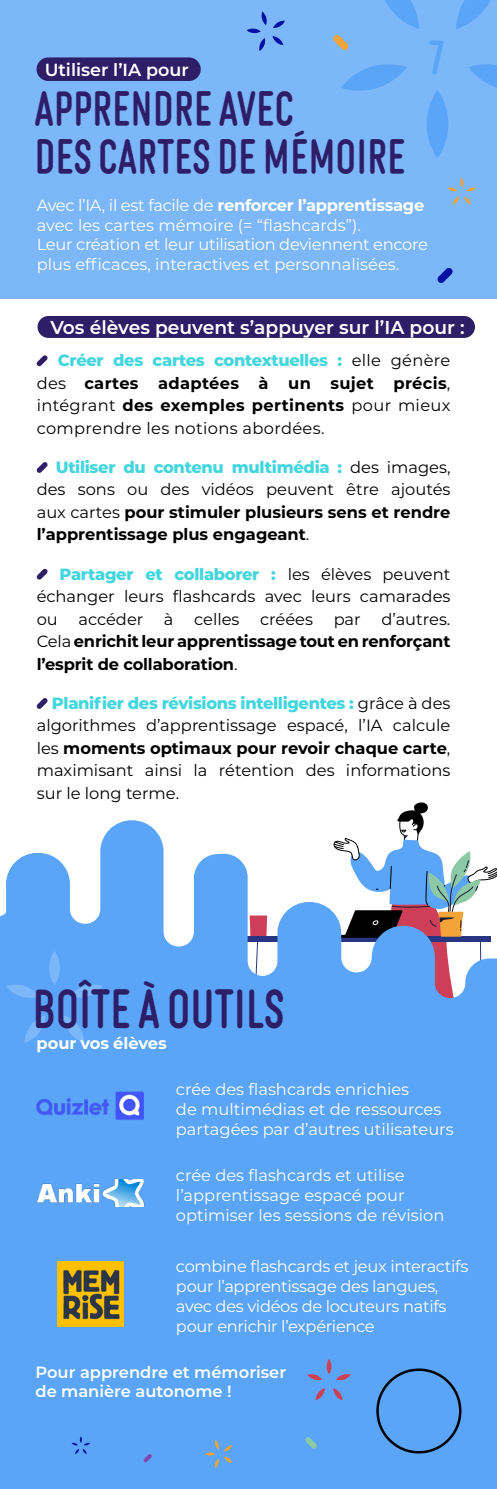
<style>
.page{position:relative;width:497px;height:1489px;background:#fff}
.page>*{position:absolute;margin:0;border:0;box-sizing:border-box;transform-origin:0 0}
.t1{font:900 49px "Leon Cond";color:#2e1d67;scale:.92 1}
.t2{font:900 43.5px/47.5px "Leon Cond";color:#2e1d67;scale:.92 1}
.t3{font:900 43.5px "Leon Cond";color:#5ba5f8;scale:.92 1}
.t4{font:600 18.75px "Montserrat";color:#fff}
.t5{font:600 17.5px "Montserrat";color:#fff}
.t6{font:16.25px/22.5px "Montserrat";color:#000;text-align:justify}
.t7{font:16.25px/20px "Montserrat";color:#fff}
.t8{font:700 16.25px/22.5px "Montserrat";letter-spacing:-.01em;color:#000;text-align:justify}
.t9{font:16.25px/20px "Montserrat";letter-spacing:-.02em;color:#fff}
.t10{font:600 16.25px/19.5px "Montserrat";color:#fff}
.t11{font:700 16.25px "Montserrat";color:#fff}
.s1{font-weight:700}
.s2{font-weight:800;color:#43d6dd}
.s3{font-weight:400}
</style>
<div class="page">
<svg style="left:397px;top:802px;width:31px;height:18px"></svg>
<div style="left:37px;top:316px;width:437px;height:22px;background:#2e1d67;border-radius:11px"></div>
<svg style="left:36px;top:355px;width:12px;height:11px"></svg>
<svg style="left:36px;top:462px;width:12px;height:11px"></svg>
<svg style="left:36px;top:568px;width:12px;height:12px"></svg>
<svg style="left:36px;top:698px;width:12px;height:11px"></svg>
<svg style="left:0;top:820px;width:496px;height:668px;background:#6cacf4"></svg>
<div style="left:0;top:0;width:496px;height:298px;background:#7cb7f9"></div>
<svg style="left:427px;top:90px;width:21px;height:68px"></svg>
<svg style="left:385px;top:0;width:33px;height:29px"></svg>
<svg style="left:341px;top:64px;width:65px;height:27px"></svg>
<svg style="left:456px;top:0;width:35px;height:29px"></svg>
<svg style="left:468px;top:64px;width:28px;height:23px"></svg>
<svg style="left:47px;top:950px;width:15px;height:35px"></svg>
<svg style="left:64px;top:1015px;width:20px;height:27px"></svg>
<svg style="left:70px;top:984px;width:33px;height:13px"></svg>
<svg style="left:24px;top:1015px;width:21px;height:27px"></svg>
<svg style="left:6px;top:984px;width:33px;height:13px"></svg>
<svg style="left:224px;top:1445px;width:8px;height:17px"></svg>
<svg style="left:205px;top:1439px;width:13px;height:28px"></svg>
<svg style="left:143px;top:1453px;width:9px;height:9px"></svg>
<svg style="left:304px;top:1436px;width:13px;height:12px"></svg>
<svg style="left:333px;top:1387px;width:9px;height:13px"></svg>
<svg style="left:315px;top:1387px;width:9px;height:13px"></svg>
<svg style="left:307px;top:1358px;width:43px;height:21px"></svg>
<svg style="left:71px;top:1436px;width:19px;height:17px"></svg>
<svg style="left:246px;top:12px;width:38px;height:39px"></svg>
<svg style="left:448px;top:178px;width:27px;height:26px"></svg>
<svg style="left:333px;top:35px;width:15px;height:15px"></svg>
<svg style="left:437px;top:268px;width:15px;height:15px"></svg>
<div style="left:36px;top:57px;width:164px;height:24px;background:#2e1d67;border-radius:12px"></div>
<img style="left:36px;top:1076px;width:107px;height:60px">
<img style="left:33px;top:1179px;width:114px;height:27px">
<img style="left:57px;top:1261px;width:66px;height:65px">
<div style="left:376px;top:1368px;width:85px;height:85px;border:2px solid #000;border-radius:50%"></div>
<p class="t5" style="left:45px;top:57px;width:145px">Utiliser l’IA pour</p>
<h2 class="t2" style="left:34px;top:85px;width:404px">APPRENDRE AVEC<br>DES CARTES DE MÉMOI RE</h2>
<h2 class="t3" style="left:429px;top:30px;width:18px">7</h2>
<p class="t7" style="left:37px;top:195px;width:392px">Avec l’IA, il est facile de <span class="s1">renforcer l’apprentissage </span>avec les cartes mémoire (= “flashcards”).<br>Leur création et leur utilisation deviennent encore plus efficaces, interactives et personnalisées.</p>
<p class="t4" style="left:50px;top:314px;width:415px">Vos élèves peuvent s’appuyer sur l’IA pour :</p>
<p class="t6" style="left:37px;top:348px;width:414px;text-indent:21px"><span class="s2">Créer des cartes contextuelles :</span> elle génère des <span class="s1">cartes adaptées à un sujet précis</span>, intégrant <span class="s1">des exemples pertinents</span> pour mieux comprendre les notions abordées.</p>
<p class="t8" style="left:37px;top:455px;width:414px;text-indent:19px"><span class="s2">Utiliser du contenu multimédia :</span> <span class="s3">des images, des sons ou des vidéos peuvent être ajoutés aux cartes</span> pour stimuler plusieurs sens et rendre l’apprentissage plus engageant<span class="s3">.</span></p>
<p class="t6" style="left:37px;top:562px;width:414px;text-indent:23px"><span class="s2">Partager et collaborer :</span> les élèves peuvent échanger leurs flashcards avec leurs camarades ou</p>
<p class="t8" style="left:37px;top:606px;width:414px;text-indent:344px"><span class="s3">d’autres.<br>Cela</span> enrichit leur apprentissage tout en renforçant l’esprit de collaboration<span class="s3">.</span></p>
<p class="t6" style="left:37px;top:691px;width:414px;text-indent:15px"><span class="s2">Planifier des révisions intelligentes :</span> grâce à des algorithmes d’apprentissage espacé, l’IA calcule les <span class="s1">moments optimaux pour revoir chaque carte</span>, maximisant ainsi la rétention des informations sur le long terme.</p>
<p class="t6" style="left:78px;top:607px;width:66px">accéder</p>
<p class="t6" style="left:164px;top:607px;width:11px">à</p>
<p class="t6" style="left:194px;top:607px;width:47px">celles</p>
<p class="t6" style="left:260px;top:607px;width:54px">créées</p>
<p class="t6" style="left:333px;top:607px;width:29px">par</p>
<h1 class="t1" style="left:33px;top:978px;width:275px">BOÎTE À OUTILS</h1>
<p class="t11" style="left:36px;top:1031px;width:132px">pour vos élèves</p>
<p class="t7" style="left:176px;top:1078px;width:279px">crée des flashcards enrichies<br>de multimédias et de ressources partagées par d’autres utilisateurs</p>
<p class="t7" style="left:176px;top:1164px;width:269px">crée des flashcards et utilise l’apprentissage espacé pour optimiser les sessions de révision</p>
<p class="t9" style="left:176px;top:1255px;width:293px">combine flashcards et jeux interactifs pour l’apprentissage des langues, avec des vidéos de locuteurs natifs pour enrichir l’expérience</p>
<p class="t10" style="left:35px;top:1361px;width:252px">Pour apprendre et mémoriser de manière autonome !</p>
</div>
